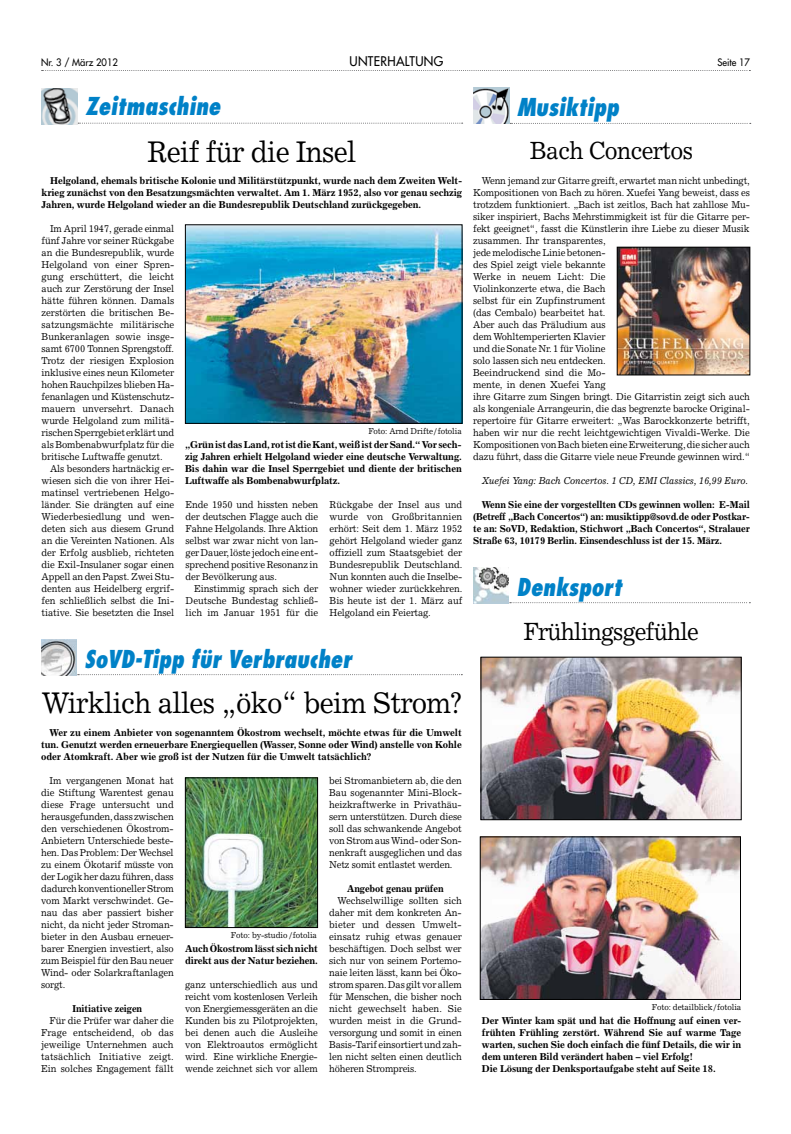
<style>
.page{position:relative;width:791px;height:1134px;background:#fff}
.page>*{position:absolute;margin:0;border:0;box-sizing:border-box;transform-origin:0 0}
.t1{font:30px "Excelsior";letter-spacing:-.025em;color:#000;scale:.93 1}
.t2{font:25px "Excelsior";letter-spacing:-.035em;color:#000;scale:.93 1}
.t3{font:italic 800 condensed 24px "Futura";color:#0081c7;scale:.93 1}
.t4{font:13px "Futura";letter-spacing:.025em;color:#000;scale:.94 1}
.t5{font:10px/12px "Excelsior";letter-spacing:-.015em;color:#000;text-align:justify;scale:.94 1}
.t6{font:700 10px/12px "Excelsior";letter-spacing:-.015em;color:#000;text-align:justify;scale:.96 1}
.t7{font:700 10px/12px "Excelsior";letter-spacing:-.015em;color:#000;text-align:justify;scale:.94 1}
.t8{font:italic 10px "Excelsior";letter-spacing:-.015em;color:#000;scale:.94 1}
.t9{font:10px "Futura";color:#000;scale:.94 1}
.t10{font:8.5px "Excelsior";letter-spacing:-.015em;color:#000;scale:.94 1}
</style>
<div class="page">
<img style="left:42px;top:88px;width:35px;height:36px">
<svg style="left:78px;top:123px;width:385px;height:1px"></svg>
<img style="left:473px;top:568px;width:36px;height:35px">
<img style="left:483px;top:659px;width:256px;height:159px">
<div style="left:481px;top:657px;width:260px;height:163px;border:1px solid #000"></div>
<img style="left:482px;top:839px;width:257px;height:159px">
<div style="left:480px;top:837px;width:261px;height:163px;border:1px solid #000"></div>
<svg style="left:510px;top:602px;width:240px;height:1px"></svg>
<svg style="left:510px;top:123px;width:241px;height:1px"></svg>
<img style="left:187px;top:227px;width:273px;height:195px">
<div style="left:185px;top:225px;width:277px;height:199px;border:1px solid #000"></div>
<img style="left:619px;top:249px;width:129px;height:124px">
<div style="left:617px;top:247px;width:133px;height:128px;border:1px solid #000"></div>
<img style="left:473px;top:88px;width:36px;height:36px">
<img style="left:41px;top:640px;width:36px;height:35px">
<svg style="left:78px;top:674px;width:384px;height:1px"></svg>
<img style="left:187px;top:780px;width:129px;height:146px">
<div style="left:185px;top:778px;width:133px;height:150px;border:1px solid #000"></div>
<svg style="left:42px;top:70px;width:708px;height:1px"></svg>
<p class="t9" style="left:41px;top:56px;width:83px">Nr. 3 / März 2012</p>
<h3 class="t4" style="left:350px;top:52px;width:101px">UNTERHALTUNG</h3>
<p class="t9" style="left:717px;top:56px;width:36px">Seite 17</p>
<h3 class="t3" style="left:85px;top:91px;width:147px">Zeitmaschine</h3>
<h1 class="t1" style="left:148px;top:134px;width:226px">Reif für die Insel</h1>
<p class="t6" style="left:42px;top:174px;width:440px;text-indent:9px">Helgoland, ehemals britische Kolonie und Militärstützpunkt, wurde nach dem Zweiten Welt&shy;krieg zunächst von den Besatzungsmächten verwaltet. Am 1. März 1952, also vor genau sechzig Jahren, wurde Helgoland wieder an die Bundesrepublik Deutschland zurückgegeben.</p>
<p class="t5" style="left:42px;top:222px;width:143px;text-indent:9px">Im April 1947, gerade einmal fünf Jahre vor seiner Rückgabe an die Bundesrepublik, wurde Helgoland von einer Spren&shy;gung erschüttert, die leicht auch zur Zerstörung der Insel hätte führen können. Damals zerstörten die britischen Be&shy;satzungsmächte militärische Bunkeranlagen sowie insge&shy;samt 6700 Tonnen Sprengstoff.<br>Trotz der riesigen Explosion inklusive eines neun Kilometer hohen Rauchpilzes blieben Ha&shy;fenanlagen und Küstenschutz&shy;mauern unversehrt. Danach wurde Helgoland zum militä&shy;rischen Sperrgebiet erklärt und als Bombenabwurfplatz für die britische Luftwaffe genutzt.</p>
<p class="t5" style="left:42px;top:462px;width:143px;text-indent:9px">Als besonders hartnäckig er&shy;wiesen sich die von ihrer Hei&shy;matinsel vertriebenen Helgo&shy;länder. Sie drängten auf eine Wiederbesiedlung und wen&shy;deten sich aus diesem Grund an die Vereinten Nationen. Als der Erfolg ausblieb, richteten die Exil-Insulaner sogar einen Appell an den Papst. Zwei Stu&shy;denten aus Heidelberg ergrif&shy;fen schließlich selbst die Ini&shy;tiative. Sie besetzten die Insel</p>
<p class="t10" style="left:368px;top:426px;width:101px">Foto: Arnd Drifte/fotolia</p>
<p class="t6" style="left:185px;top:438px;width:290px">„Grün ist das Land, rot ist die Kant, weiß ist der Sand.“ Vor sech&shy;zig Jahren erhielt Helgoland wieder eine deutsche Verwaltung.<br>Bis dahin war die Insel Sperrgebiet und diente der britischen Luftwaffe als Bombenabwurfplatz.</p>
<p class="t5" style="left:186px;top:498px;width:143px">Ende 1950 und hissten neben der deutschen Flagge auch die Fahne Helgolands. Ihre Aktion selbst war zwar nicht von lan&shy;ger Dauer, löste jedoch eine ent&shy;sprechend positive Resonanz in der Bevölkerung aus.</p>
<p class="t5" style="left:186px;top:582px;width:143px;text-indent:9px">Einstimmig sprach sich der Deutsche Bundestag schließ&shy;lich im Januar 1951 für die</p>
<p class="t5" style="left:330px;top:498px;width:143px">Rückgabe der Insel aus und wurde von Großbritannien erhört: Seit dem 1. März 1952 gehört Helgoland wieder ganz offiziell zum Staatsgebiet der Bundesrepublik Deutschland.<br>Nun konnten auch die Inselbe&shy;wohner wieder zurückkehren.<br>Bis heute ist der 1. März auf Helgoland ein Feiertag.</p>
<h3 class="t3" style="left:85px;top:643px;width:289px">SoVD-Tipp für Verbraucher</h3>
<h1 class="t1" style="left:42px;top:684px;width:452px">Wirklich alles „öko“ beim Strom?</h1>
<p class="t6" style="left:41px;top:726px;width:440px;text-indent:9px">Wer zu einem Anbieter von sogenanntem Ökostrom wechselt, möchte etwas für die Umwelt tun. Genutzt werden erneuerbare Energiequellen (Wasser, Sonne oder Wind) anstelle von Kohle oder Atomkraft. Aber wie groß ist der Nutzen für die Umwelt tatsächlich?</p>
<p class="t5" style="left:329px;top:774px;width:143px">bei Stromanbietern ab, die den Bau sogenannter Mini-Block&shy;heizkraftwerke in Privathäu&shy;sern unterstützen. Durch diese soll das schwankende Angebot von Strom aus Wind- oder Son&shy;nenkraft ausgeglichen und das Netz somit entlastet werden.</p>
<p class="t7" style="left:347px;top:882px;width:104px">Angebot genau prüfen</p>
<p class="t5" style="left:329px;top:894px;width:143px;text-indent:9px">Wechselwillige sollten sich daher mit dem konkreten An&shy;bieter und dessen Umwelt&shy;einsatz ruhig etwas genauer beschäftigen. Doch selbst wer sich nur von seinem Portemo&shy;naie leiten lässt, kann bei Öko&shy;strom sparen. Das gilt vor allem für Menschen, die bisher noch nicht gewechselt haben. Sie wurden meist in die Grund&shy;versorgung und somit in einen Basis-Tarif einsortiert und zah&shy;len nicht selten einen deutlich höheren Strompreis.</p>
<p class="t5" style="left:41px;top:774px;width:143px;text-indent:9px">Im vergangenen Monat hat die Stiftung Warentest genau diese Frage untersucht und herausgefunden, dass zwischen den verschiedenen Ökostrom-Anbietern Unterschiede beste&shy;hen. Das Problem: Der Wechsel zu einem Ökotarif müsste von der Logik her dazu führen, dass dadurch konventioneller Strom vom Markt verschwindet. Ge&shy;nau das aber passiert bisher nicht, da nicht jeder Stroman&shy;bieter in den Ausbau erneuer&shy;barer Energien investiert, also zum Beispiel für den Bau neuer Wind- oder Solarkraftanlagen sorgt.</p>
<p class="t7" style="left:73px;top:1002px;width:76px">Initiative zeigen</p>
<p class="t5" style="left:41px;top:1014px;width:143px;text-indent:9px">Für die Prüfer war daher die Frage entscheidend, ob das jeweilige Unternehmen auch tatsächlich Initiative zeigt.<br>Ein solches Engagement fällt</p>
<p class="t10" style="left:231px;top:930px;width:93px">Foto: by-studio /fotolia</p>
<p class="t6" style="left:185px;top:942px;width:140px">Auch Ökostrom lässt sich nicht direkt aus der Natur beziehen.</p>
<p class="t5" style="left:185px;top:978px;width:143px">ganz unterschiedlich aus und reicht vom kostenlosen Verleih von Energiemessgeräten an die Kunden bis zu Pilotprojekten, bei denen auch die Ausleihe von Elektroautos ermöglicht wird. Eine wirkliche Energie&shy;wende zeichnet sich vor allem</p>
<h3 class="t3" style="left:517px;top:92px;width:111px">Musiktipp</h3>
<h2 class="t2" style="left:530px;top:135px;width:177px">Bach Concertos</h2>
<p class="t5" style="left:473px;top:174px;width:296px;text-align:left;text-indent:9px">Wenn jemand zur Gitarre greift, erwartet man nicht unbedingt, Kompositionen von Bach zu hören. Xuefei Yang beweist, dass es trotzdem funktioniert. „Bach ist zeitlos, Bach hat zahllose Mu&shy;siker inspiriert, Bachs Mehrstimmigkeit ist für die Gitarre per&shy;fekt geeignet“, fasst die Künstlerin ihre Liebe zu dieser Musik zusammen. Ihr transparentes,<br>jede melodische Linie betonen-<br>des Spiel zeigt viele bekannte<br>Werke in neuem Licht: Die<br>Violinkonzerte etwa, die Bach<br>selbst für ein Zupfinstrument<br>(das Cembalo) bearbeitet hat.<br>Aber auch das Präludium aus<br>dem Wohltemperierten Klavier<br>und die Sonate Nr. 1 für Violine<br>solo lassen sich neu entdecken.<br>Beeindruckend sind die Mo-<br>mente, in denen Xuefei Yang<br>ihre Gitarre zum Singen bringt. Die Gitarristin zeigt sich auch als kongeniale Arrangeurin, die das begrenzte barocke Original&shy;repertoire für Gitarre erweitert: „Was Barockkonzerte betrifft, haben wir nur die recht leichtgewichtigen Vivaldi-Werke. Die Kompositionen von Bach bieten eine Erweiterung, die sicher auch dazu führt, dass die Gitarre viele neue Freunde gewinnen wird.“</p>
<p class="t8" style="left:482px;top:474px;width:285px">Xuefei Yang: Bach Concertos. 1 CD, EMI Classics, 16,99 Euro.</p>
<p class="t7" style="left:473px;top:498px;width:296px;text-indent:9px">Wenn Sie eine der vorgestellten CDs gewinnen wollen: E-Mail (Betreff „Bach Concertos“) an: musiktipp@sovd.de oder Postkar&shy;te an: SoVD, Redaktion, Stichwort „Bach Concertos“, Stralauer Straße 63, 10179 Berlin. Einsendeschluss ist der 15. März.</p>
<h3 class="t3" style="left:517px;top:571px;width:115px">Denksport</h3>
<h2 class="t2" style="left:523px;top:616px;width:190px">Frühlingsgefühle</h2>
<p class="t10" style="left:652px;top:1002px;width:97px">Foto: detailblick/fotolia</p>
<p class="t6" style="left:482px;top:1014px;width:272px;text-align:left">Der Winter kam spät und hat die Hoffnung auf einen ver&shy;frühten Frühling zerstört. Während Sie auf warme Tage warten, suchen Sie doch einfach die fünf Details, die wir in dem unteren Bild verändert haben – viel Erfolg!<br>Die Lösung der Denksportaufgabe steht auf Seite 18.</p>
</div>
